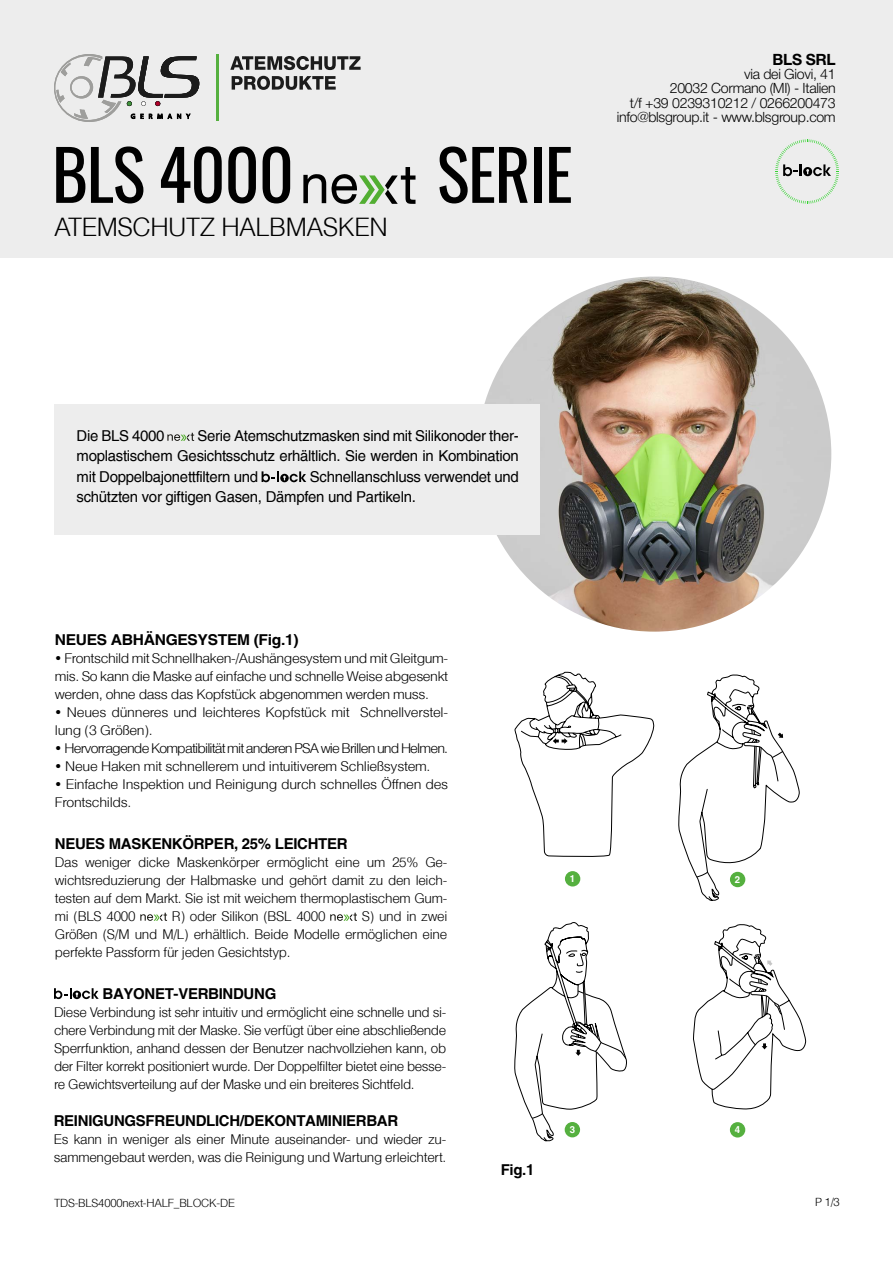
<style>
.page{position:relative;width:893px;height:1263px;background:#fff}
.page>*{position:absolute;margin:0;border:0;box-sizing:border-box;transform-origin:0 0}
.t1{font:69px "Oswald";letter-spacing:-.02em;color:#000}
.t2{font:300 25.5px "Helvetica";letter-spacing:-.02em;color:#000}
.t3{font:700 15.6px "Helvetica Neue Cyr";letter-spacing:-.02em;color:#000}
.t4{font:15px/19.8px "Helvetica";letter-spacing:-.02em;color:#000;text-align:right}
.t5{font:700 15px "Helvetica";letter-spacing:-.02em;color:#000}
.t6{font:700 15px "Helvetica";letter-spacing:-.02em;color:#000;scale:1.04 1}
.t7{font:300 14.1px/14.1px "Helvetica Neue Cyr";letter-spacing:-.02em;color:#000;text-align:right}
.t8{font:300 13.5px/18px "Helvetica";letter-spacing:-.02em;color:#000;text-align:justify}
.t9{font:300 13.5px/18px "Helvetica";letter-spacing:-.02em;color:#000;scale:1.04 1}
.t10{font:300 13.5px "Helvetica";letter-spacing:-.06em;color:#000;scale:1.04 1}
.t11{font:300 11.25px "Helvetica";letter-spacing:-.02em;color:#000}
.t12{font:700 9.6px "Helvetica";color:#fff}
</style>
<div class="page">
<img style="left:477px;top:277px;width:354px;height:355px">
<div style="left:54px;top:404px;width:485px;height:130px;background:#ededed"></div>
<svg style="left:693px;top:924px;width:113px;height:214px"></svg>
<svg style="left:514px;top:671px;width:140px;height:186px"></svg>
<div style="left:565px;top:871px;width:15px;height:15px;background:#55b03f;border-radius:50%"></div>
<svg style="left:678px;top:674px;width:122px;height:227px"></svg>
<div style="left:730px;top:872px;width:15px;height:15px;background:#55b03f;border-radius:50%"></div>
<svg style="left:514px;top:922px;width:113px;height:220px"></svg>
<div style="left:565px;top:1122px;width:15px;height:15px;background:#55b03f;border-radius:50%"></div>
<div style="left:730px;top:1122px;width:15px;height:15px;background:#55b03f;border-radius:50%"></div>
<div style="left:0;top:0;width:893px;height:257px;background:#ededed"></div>
<svg style="left:303px;top:167px;width:112px;height:37px"></svg>
<svg style="left:775px;top:139px;width:64px;height:65px"></svg>
<svg style="left:230px;top:56px;width:131px;height:14px"></svg>
<svg style="left:232px;top:76px;width:104px;height:14px"></svg>
<hr style="left:216px;top:54px;width:3px;height:67px;background:#55b03f">
<svg style="left:54px;top:54px;width:145px;height:68px"></svg>
<svg style="left:140px;top:913px;width:27px;height:8px"></svg>
<svg style="left:330px;top:913px;width:27px;height:8px"></svg>
<svg style="left:54px;top:988px;width:45px;height:11px"></svg>
<svg style="left:167px;top:433px;width:27px;height:8px"></svg>
<svg style="left:262px;top:471px;width:44px;height:11px"></svg>
<h1 class="t1" style="left:52px;top:113px;width:244px">BLS 4000</h1>
<h1 class="t1" style="left:437px;top:113px;width:137px">SERIE</h1>
<h2 class="t2" style="left:54px;top:211px;width:335px">ATEMSCHUTZ HALBMASKEN</h2>
<p class="t3" style="left:772px;top:51px;width:65px">BLS SRL</p>
<p class="t7" style="left:617px;top:67px;width:220px">via dei Giovi, 41<br>20032 Cormano (MI) - Italien<br>t/f +39 0239310212 / 0266200473 info@blsgroup.it - www.blsgroup.com</p>
<p class="t4" style="left:77px;top:426px;width:89px">Die BLS 4000</p>
<p class="t4" style="left:77px;top:426px;width:444px">Serie Atemschutzmasken sind mit Silikonoder ther-<br>moplastischem Gesichtsschutz erhältlich. Sie werden in Kombination</p>
<p class="t4" style="left:77px;top:467px;width:183px">mit Doppelbajonettfiltern und</p>
<p class="t4" style="left:77px;top:467px;width:444px;text-align:left;text-indent:233px">Schnellanschluss verwendet und schützten vor giftigen Gasen, Dämpfen und Partikeln.</p>
<p class="t6" style="left:55px;top:630px;width:236px">NEUES ABHÄNGESYSTEM (Fig.1)</p>
<p class="t9" style="left:55px;top:648px;width:380px;text-align:justify">• Frontschild mit Schnellhaken-/Aushängesystem und mit Gleitgum&shy;mis. So kann die Maske auf einfache und schnelle Weise abgesenkt werden, ohne dass das Kopfstück abgenommen werden muss.</p>
<p class="t9" style="left:55px;top:702px;width:380px">• Neues dünneres und leichteres Kopfstück mit Schnellverstel&shy;lung (3 Größen).</p>
<p class="t10" style="left:55px;top:739px;width:380px">• Hervorragende Kompatibilität mit anderen PSA wie Brillen und Helmen.</p>
<p class="t9" style="left:55px;top:756px;width:363px">• Neue Haken mit schnellerem und intuitiverem Schließsystem.</p>
<p class="t9" style="left:55px;top:774px;width:380px">• Einfache Inspektion und Reinigung durch schnelles Öffnen des<br>Frontschilds.</p>
<p class="t5" style="left:55px;top:834px;width:294px">NEUES MASKENKÖRPER, 25% LEICHTER</p>
<p class="t8" style="left:55px;top:853px;width:394px">Das weniger dicke Maskenkörper ermöglicht eine um 25% Ge&shy;wichtsreduzierung der Halbmaske und gehört damit zu den leich&shy;testen auf dem Markt. Sie ist mit weichem thermoplastischem Gum&shy;mi (BLS 4000</p>
<p class="t8" style="left:55px;top:907px;width:394px;text-indent:307px">S) und in zwei Größen (S/M und M/L) erhältlich. Beide Modelle ermöglichen eine perfekte Passform für jeden Gesichtstyp.</p>
<p class="t8" style="left:172px;top:907px;width:155px">R) oder Silikon (BSL 4000</p>
<p class="t5" style="left:103px;top:985px;width:175px">BAYONET-VERBINDUNG</p>
<p class="t8" style="left:54px;top:1003px;width:394px">Diese Verbindung ist sehr intuitiv und ermöglicht eine schnelle und si&shy;chere Verbindung mit der Maske. Sie verfügt über eine abschließende Sperrfunktion, anhand dessen der Benutzer nachvollziehen kann, ob der Filter korrekt positioniert wurde. Der Doppelfilter bietet eine besse&shy;re Gewichtsverteilung auf der Maske und ein breiteres Sichtfeld.</p>
<p class="t5" style="left:54px;top:1111px;width:346px">REINIGUNGSFREUNDLICH/DEKONTAMINIERBAR</p>
<p class="t8" style="left:54px;top:1129px;width:394px">Es kann in weniger als einer Minute auseinander- und wieder zu&shy;sammengebaut werden, was die Reinigung und Wartung erleichtert.</p>
<p class="t11" style="left:54px;top:1196px;width:182px">TDS-BLS4000next-HALF_BLOCK-DE</p>
<p class="t12" style="left:570px;top:873px;width:7px">1</p>
<p class="t12" style="left:735px;top:874px;width:7px">2</p>
<p class="t5" style="left:501px;top:1160px;width:35px">Fig.1</p>
<p class="t12" style="left:570px;top:1124px;width:7px">3</p>
<p class="t12" style="left:735px;top:1124px;width:7px">4</p>
<p class="t11" style="left:815px;top:1195px;width:26px">P 1/3</p>
</div>
